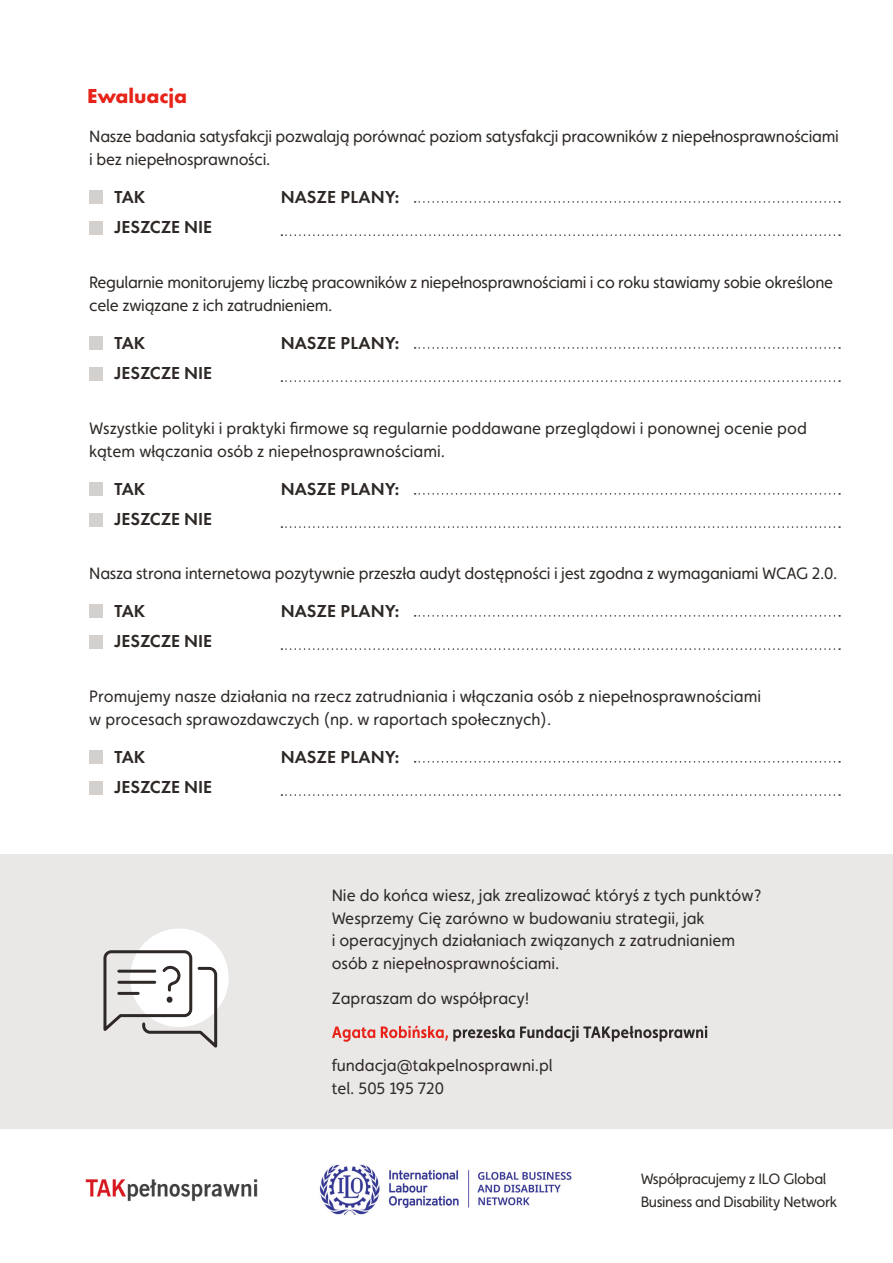
<style>
.page{position:relative;width:893px;height:1263px;background:#fff}
.page>*{position:absolute;margin:0;border:0;box-sizing:border-box;transform-origin:0 0}
.t1{font:700 21px "Futura PT";color:#e72419}
.t2{font:600 18px "Futura PT";color:#2e2926}
.t3{font:16.5px/22.5px "Faricy New";color:#2e2926}
.t4{font:16.5px/22.5px "Faricy New";letter-spacing:-.02em;color:#2e2926}
.t5{font:15px/22.5px "Faricy New";letter-spacing:-.025em;color:#2e2926}
</style>
<div class="page">
<img style="left:319px;top:1164px;width:253px;height:51px">
<div style="left:0;top:854px;width:893px;height:275px;background:#eae7e7"></div>
<div style="left:89px;top:604px;width:14px;height:14px;background:#d3d0ce"></div>
<div style="left:89px;top:635px;width:14px;height:13px;background:#d3d0ce"></div>
<svg style="left:281px;top:648px;width:559px;height:2px"></svg>
<svg style="left:415px;top:615px;width:425px;height:2px"></svg>
<div style="left:89px;top:750px;width:14px;height:14px;background:#d3d0ce"></div>
<div style="left:89px;top:781px;width:14px;height:13px;background:#d3d0ce"></div>
<svg style="left:281px;top:794px;width:559px;height:2px"></svg>
<svg style="left:415px;top:761px;width:425px;height:2px"></svg>
<div style="left:89px;top:482px;width:14px;height:14px;background:#d3d0ce"></div>
<div style="left:89px;top:513px;width:14px;height:13px;background:#d3d0ce"></div>
<svg style="left:281px;top:526px;width:559px;height:2px"></svg>
<svg style="left:415px;top:493px;width:425px;height:2px"></svg>
<div style="left:89px;top:336px;width:14px;height:14px;background:#d3d0ce"></div>
<div style="left:89px;top:367px;width:14px;height:13px;background:#d3d0ce"></div>
<svg style="left:281px;top:380px;width:559px;height:2px"></svg>
<svg style="left:415px;top:347px;width:425px;height:2px"></svg>
<div style="left:89px;top:190px;width:14px;height:14px;background:#d3d0ce"></div>
<div style="left:89px;top:221px;width:14px;height:13px;background:#d3d0ce"></div>
<svg style="left:281px;top:234px;width:559px;height:2px"></svg>
<svg style="left:415px;top:201px;width:425px;height:2px"></svg>
<svg style="left:332px;top:1026px;width:375px;height:16px"></svg>
<img style="left:85px;top:1179px;width:173px;height:23px">
<svg style="left:103px;top:929px;width:126px;height:119px"></svg>
<p class="t1" style="left:87px;top:83px;width:101px">Ewaluacja</p>
<p class="t3" style="left:89px;top:125px;width:751px">Nasze badania satysfakcji pozwalają porównać poziom satysfakcji pracowników z niepełnosprawnościami i bez niepełnosprawności.</p>
<p class="t2" style="left:115px;top:185px;width:32px">TAK</p>
<p class="t2" style="left:281px;top:185px;width:120px">NASZE PLANY:</p>
<p class="t2" style="left:115px;top:216px;width:99px">JESZCZE NIE</p>
<p class="t4" style="left:89px;top:271px;width:745px">Regularnie monitorujemy liczbę pracowników z niepełnosprawnościami i co roku stawiamy sobie określone cele związane z ich zatrudnieniem.</p>
<p class="t2" style="left:115px;top:331px;width:32px">TAK</p>
<p class="t2" style="left:281px;top:331px;width:120px">NASZE PLANY:</p>
<p class="t2" style="left:115px;top:362px;width:99px">JESZCZE NIE</p>
<p class="t3" style="left:89px;top:417px;width:719px">Wszystkie polityki i praktyki firmowe są regularnie poddawane przeglądowi i ponownej ocenie pod kątem włączania osób z niepełnosprawnościami.</p>
<p class="t2" style="left:115px;top:477px;width:32px">TAK</p>
<p class="t2" style="left:281px;top:477px;width:120px">NASZE PLANY:</p>
<p class="t2" style="left:115px;top:508px;width:99px">JESZCZE NIE</p>
<p class="t3" style="left:89px;top:562px;width:750px">Nasza strona internetowa pozytywnie przeszła audyt dostępności i jest zgodna z wymaganiami WCAG 2.0.</p>
<p class="t2" style="left:115px;top:599px;width:32px">TAK</p>
<p class="t2" style="left:281px;top:599px;width:120px">NASZE PLANY:</p>
<p class="t2" style="left:115px;top:630px;width:99px">JESZCZE NIE</p>
<p class="t3" style="left:89px;top:685px;width:673px">Promujemy nasze działania na rzecz zatrudniania i włączania osób z niepełnosprawnościami w procesach sprawozdawczych (np. w raportach społecznych).</p>
<p class="t2" style="left:115px;top:745px;width:32px">TAK</p>
<p class="t2" style="left:281px;top:745px;width:120px">NASZE PLANY:</p>
<p class="t2" style="left:115px;top:776px;width:99px">JESZCZE NIE</p>
<p class="t3" style="left:332px;top:884px;width:432px">Nie do końca wiesz, jak zrealizować któryś z tych punktów?<br>Wesprzemy Cię zarówno w budowaniu strategii, jak<br>i operacyjnych działaniach związanych z zatrudnianiem osób z niepełnosprawnościami.</p>
<p class="t3" style="left:332px;top:987px;width:199px">Zapraszam do współpracy!</p>
<p class="t3" style="left:332px;top:1054px;width:223px">fundacja@takpelnosprawni.pl</p>
<p class="t3" style="left:332px;top:1077px;width:114px">tel. 505 195 720</p>
<p class="t5" style="left:641px;top:1167px;width:198px">Współpracujemy z ILO Global<br>Business and Disability Network</p>
</div>
